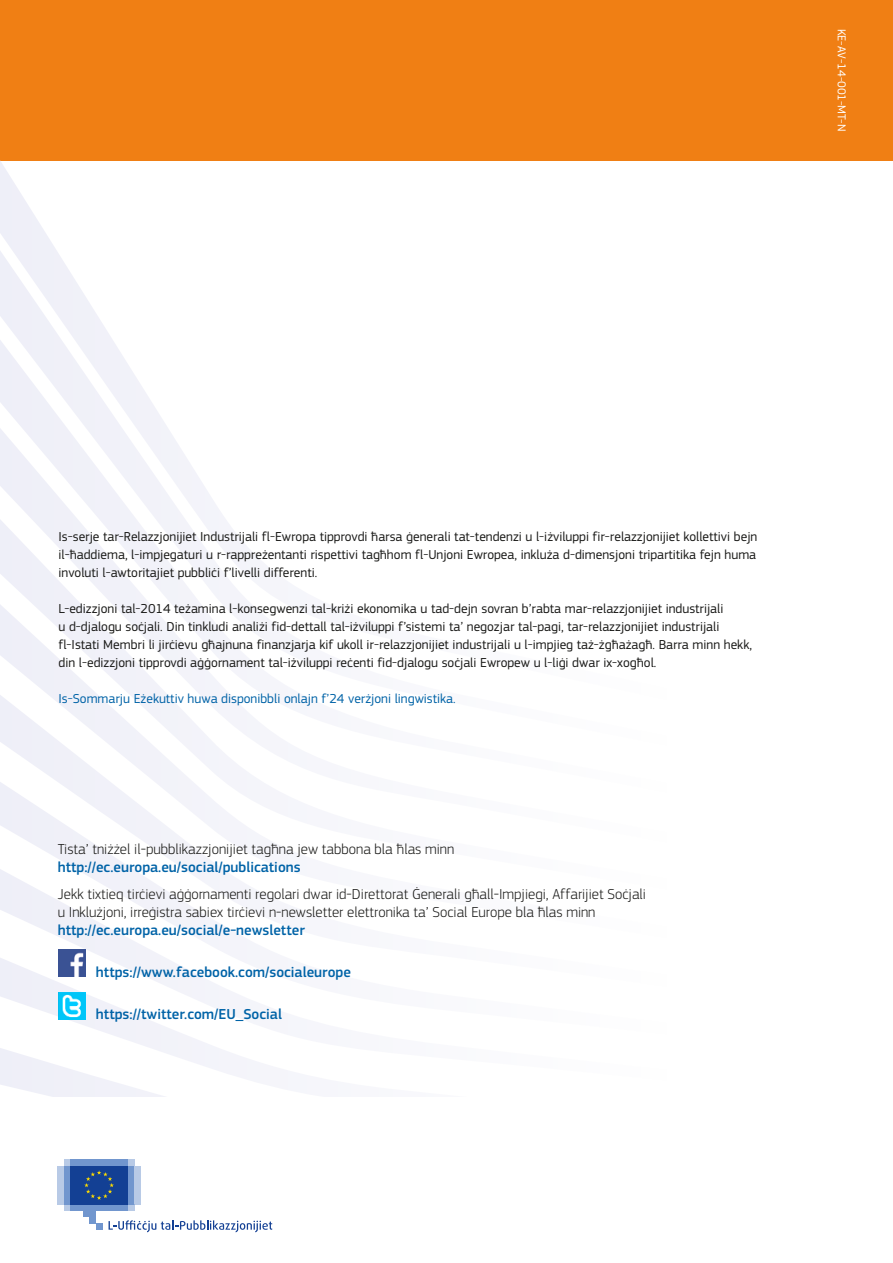
<style>
.page{position:relative;width:893px;height:1263px;background:#fff}
.page>*{position:absolute;margin:0;border:0;box-sizing:border-box;transform-origin:0 0}
.t1{font:300 15px/18px "EC Square Sans Pro";color:#1a1a18}
.t2{font:500 15px "EC Square Sans Pro";color:#0063a7}
.Body{font:13.5px/18px "EC Square Sans Pro";color:#1a1a18;text-align:justify}
.t3{font:13.5px "EC Square Sans Pro";color:#0063a7}
.t4{font:12px "EC Square Sans Pro";color:#fff}
</style>
<div class="page">
<div style="left:0;top:0;width:893px;height:160px;background:#f07f14"></div>
<svg style="left:30px;top:842px;width:230px;height:10px;fill:#f4f5fa"></svg>
<svg style="left:0;top:852px;width:260px;height:92px"></svg>
<svg style="left:0;top:944px;width:260px;height:94px"></svg>
<svg style="left:0;top:1038px;width:260px;height:58px"></svg>
<svg style="left:0;top:205px;width:86px;height:93px;fill:#f0f0f8"></svg>
<svg style="left:0;top:298px;width:144px;height:93px;fill:#f1f1f9"></svg>
<svg style="left:0;top:391px;width:260px;height:451px;fill:#f4f4fa"></svg>
<img style="left:59px;top:950px;width:27px;height:27px">
<img style="left:59px;top:992px;width:27px;height:27px">
<div style="left:64px;top:1204px;width:70px;height:6px;background:#b8cae6"></div>
<div style="left:64px;top:1159px;width:70px;height:7px;background:#b8cae6"></div>
<div style="left:70px;top:1159px;width:58px;height:7px;background:#7196ce"></div>
<div style="left:70px;top:1204px;width:58px;height:6px;background:#7196ce"></div>
<div style="left:128px;top:1166px;width:6px;height:38px;background:#7196ce"></div>
<div style="left:134px;top:1166px;width:6px;height:38px;background:#b8cae6"></div>
<div style="left:64px;top:1166px;width:6px;height:38px;background:#7196ce"></div>
<div style="left:58px;top:1166px;width:6px;height:38px;background:#b8cae6"></div>
<div style="left:83px;top:1204px;width:13px;height:13px;background:#7196ce"></div>
<div style="left:90px;top:1204px;width:6px;height:19px;background:#7196ce"></div>
<div style="left:96px;top:1223px;width:6px;height:7px;background:#7196ce"></div>
<div style="left:70px;top:1166px;width:58px;height:38px;background:#134094"></div>
<svg style="left:84px;top:1170px;width:30px;height:30px"></svg>
<svg style="left:109px;top:1220px;width:163px;height:12px"></svg>
<p class="t4" style="left:849px;top:29px;width:104px;rotate:90deg">KE-AV-14-001-MT-N</p>
<p class="Body" style="left:59px;top:528px;width:700px">Is-serje tar-Relazzjonijiet Industrijali fl-Ewropa tipprovdi ħarsa ġenerali tat-tendenzi u l-iżviluppi fir-relazzjonijiet kollettivi bejn il-ħaddiema, l-impjegaturi u r-rappreżentanti rispettivi tagħhom fl-Unjoni Ewropea, inkluża d-dimensjoni tripartitika fejn huma involuti l-awtoritajiet pubbliċi f’livelli differenti.</p>
<p class="Body" style="left:59px;top:600px;width:695px;text-align:left">L-edizzjoni tal-2014 teżamina l-konsegwenzi tal-kriżi ekonomika u tad-dejn sovran b’rabta mar-relazzjonijiet industrijali<br>u d-djalogu soċjali. Din tinkludi analiżi fid-dettall tal-iżviluppi f’sistemi ta’ negozjar tal-pagi, tar-relazzjonijiet industrijali fl-Istati Membri li jirċievu għajnuna finanzjarja kif ukoll ir-relazzjonijiet industrijali u l-impjieg taż-żgħażagħ. Barra minn hekk, din l-edizzjoni tipprovdi aġġornament tal-iżviluppi reċenti fid-djalogu soċjali Ewropew u l-liġi dwar ix-xogħol.</p>
<p class="t3" style="left:59px;top:691px;width:399px">Is-Sommarju Eżekuttiv huwa disponibbli onlajn f’24 verżjoni lingwistika.</p>
<p class="t1" style="left:58px;top:840px;width:398px">Tista’ tniżżel il-pubblikazzjonijiet tagħna jew tabbona bla ħlas minn</p>
<p class="t2" style="left:58px;top:858px;width:244px">http://ec.europa.eu/social/publications</p>
<p class="t1" style="left:58px;top:884px;width:590px">Jekk tixtieq tirċievi aġġornamenti regolari dwar id-Direttorat Ġenerali għall-Impjiegi, Affarijiet Soċjali u Inklużjoni, irreġistra sabiex tirċievi n-newsletter elettronika ta’ Social Europe bla ħlas minn</p>
<p class="t2" style="left:58px;top:921px;width:249px">http://ec.europa.eu/social/e-newsletter</p>
<p class="t2" style="left:96px;top:963px;width:257px">https://www.facebook.com/socialeurope</p>
<p class="t2" style="left:96px;top:1005px;width:187px">https://twitter.com/EU_Social</p>
</div>
